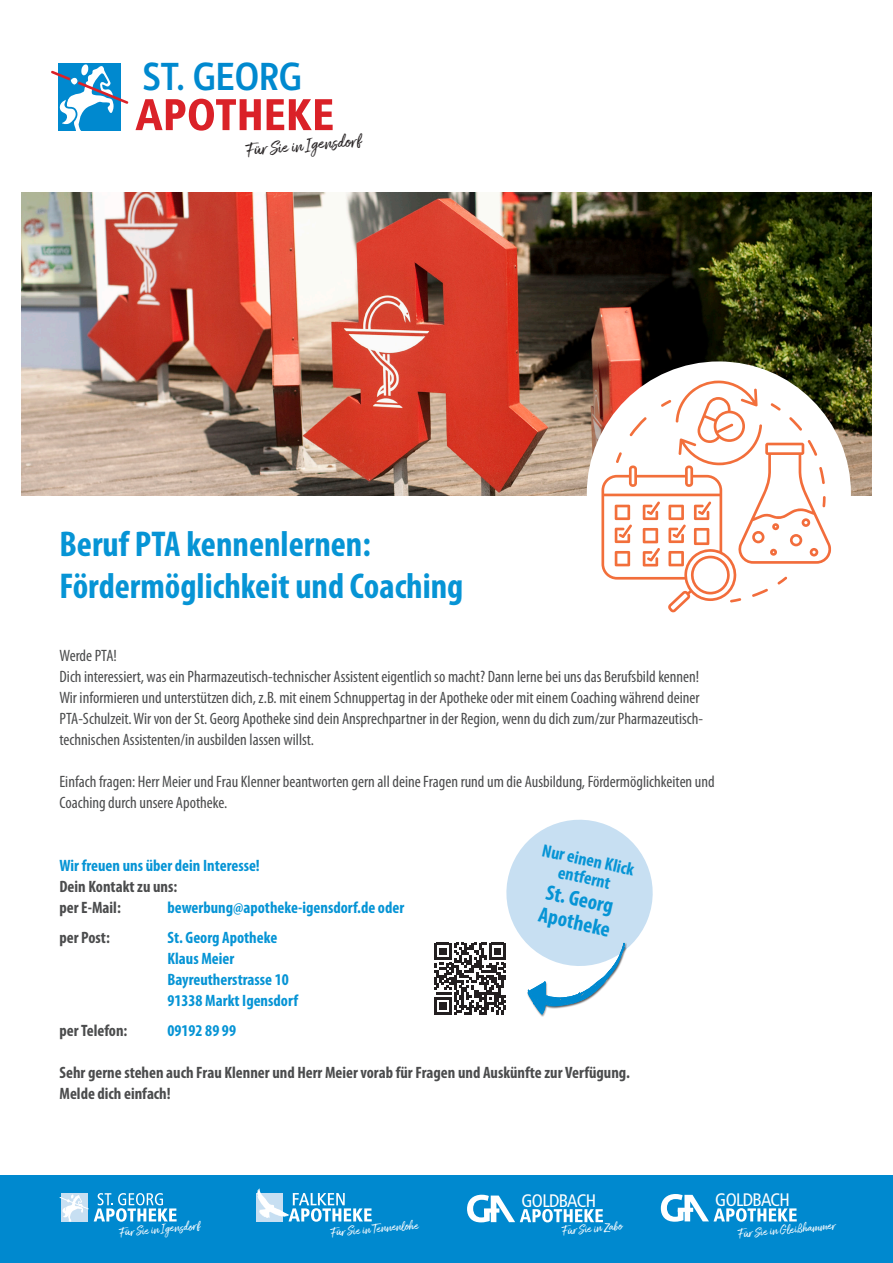
<style>
.page{position:relative;width:893px;height:1263px;background:#fff}
.page>*{position:absolute;margin:0;border:0;box-sizing:border-box;transform-origin:0 0}
.t1{font:500 40.5px "Hedley New";letter-spacing:-.02em;color:#0089cf;scale:.9 1}
.t2{font:700 condensed 36px/42px "Myriad Pro";color:#0694d5}
.t3{font:700 condensed 21.75px/23.4px "Myriad Pro";color:#0694d5}
.t4{font:condensed 18.15px "Frutiger";letter-spacing:-.035em;color:#fff}
.t5{font:700 condensed 18px/18px "Myriad Pro";color:#0694d5;text-align:center}
.t6{font:17.7px "Amithen";color:#231f20}
.t7{font:condensed 16.5px/21px "Myriad Pro";color:#4b4c4d}
.t8{font:700 condensed 16.5px/21px "Myriad Pro";color:#4b4c4d}
.t9{font:700 condensed 16.5px/21px "Myriad Pro";color:#0694d5}
.t10{font:12.45px "Amithen";color:#fff}
</style>
<div class="page">
<img style="left:21px;top:192px;width:851px;height:303px">
<div style="left:587px;top:361px;width:264px;height:265px;background:#fff;border-radius:50%"></div>
<svg style="left:601px;top:381px;width:230px;height:231px"></svg>
<svg style="left:51px;top:64px;width:78px;height:67px"></svg>
<svg style="left:267px;top:99px;width:66px;height:31px"></svg>
<svg style="left:136px;top:99px;width:125px;height:32px"></svg>
<div style="left:0;top:1175px;width:893px;height:88px;background:#0089cf"></div>
<svg style="left:467px;top:1195px;width:136px;height:27px"></svg>
<svg style="left:661px;top:1194px;width:136px;height:28px"></svg>
<div style="left:256px;top:1193px;width:26px;height:29px;background:#c7dff2"></div>
<svg style="left:257px;top:1188px;width:115px;height:34px"></svg>
<svg style="left:59px;top:1193px;width:118px;height:29px"></svg>
<svg style="left:434px;top:819px;width:219px;height:198px"></svg>
<h1 class="t1" style="left:143px;top:54px;width:179px">ST. GEORG</h1>
<p class="t6" style="left:245px;top:140px;width:117px;rotate:-5deg">Für Sie in Igensdorf</p>
<h2 class="t2" style="left:60px;top:522px;width:405px">Beruf PTA kennenlernen:<br>Fördermöglichkeit und Coaching</h2>
<p class="t7" style="left:60px;top:644px;width:645px">Werde PTA!<br>Dich interessiert, was ein Pharmazeutisch-technischer Assistent eigentlich so macht? Dann lerne bei uns das Berufsbild kennen!<br>Wir informieren und unterstützen dich, z.B. mit einem Schnuppertag in der Apotheke oder mit einem Coaching während deiner PTA-Schulzeit. Wir von der St. Georg Apotheke sind dein Ansprechpartner in der Region, wenn du dich zum/zur Pharmazeutisch&shy;technischen Assistenten/in ausbilden lassen willst.</p>
<p class="t7" style="left:60px;top:770px;width:657px">Einfach fragen: Herr Meier und Frau Klenner beantworten gern all deine Fragen rund um die Ausbildung, Fördermöglichkeiten und<br>Coaching durch unsere Apotheke.</p>
<p class="t5" style="left:545px;top:840px;width:95px;rotate:13deg">Nur einen Klick entfernt</p>
<p class="t9" style="left:60px;top:854px;width:202px">Wir freuen uns über dein Interesse!</p>
<p class="t8" style="left:60px;top:875px;width:119px">Dein Kontakt zu uns: per E-Mail:</p>
<h3 class="t3" style="left:546px;top:879px;width:74px;rotate:12deg">St. Georg<br>Apotheke</h3>
<p class="t9" style="left:168px;top:896px;width:238px">bewerbung@apotheke-igensdorf.de oder</p>
<p class="t8" style="left:60px;top:926px;width:52px">per Post:</p>
<p class="t9" style="left:168px;top:926px;width:132px">St. Georg Apotheke<br>Klaus Meier<br>Bayreutherstrasse 10<br>91338 Markt Igensdorf</p>
<p class="t8" style="left:60px;top:1019px;width:69px">per Telefon:</p>
<p class="t9" style="left:168px;top:1019px;width:70px">09192 89 99</p>
<p class="t8" style="left:60px;top:1061px;width:572px">Sehr gerne stehen auch Frau Klenner und Herr Meier vorab für Fragen und Auskünfte zur Verfügung.<br>Melde dich einfach!</p>
<p class="t10" style="left:119px;top:1225px;width:83px;rotate:-5deg">Für Sie in Igensdorf</p>
<p class="t10" style="left:330px;top:1225px;width:90px;rotate:-5deg">Für Sie in Tennenlohe</p>
<p class="t4" style="left:715px;top:1189px;width:76px">GOLDBACH</p>
<p class="t4" style="left:521px;top:1190px;width:76px">GOLDBACH</p>
<p class="t10" style="left:561px;top:1224px;width:62px;rotate:-5deg">Für Sie in Zabo</p>
<p class="t10" style="left:737px;top:1226px;width:100px;rotate:-5deg">Für Sie in Gleißhammer</p>
</div>
